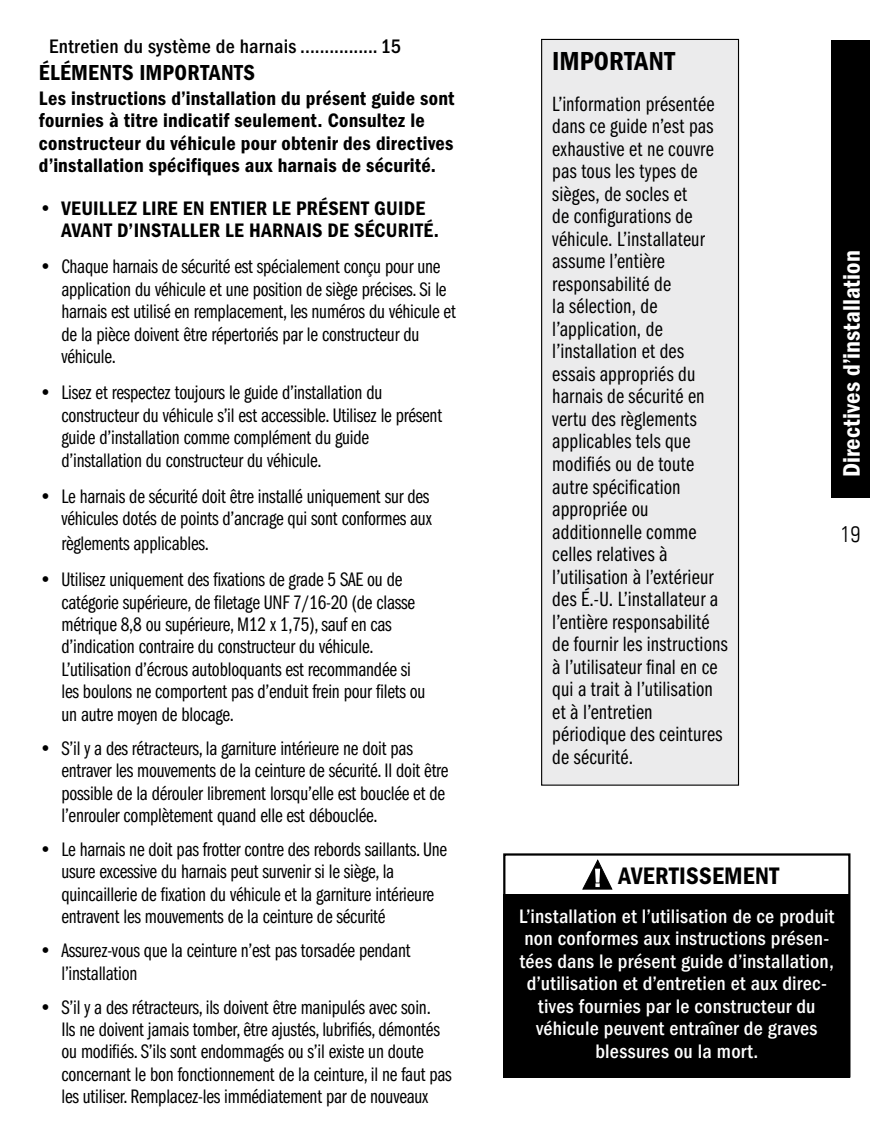
<style>
.page{position:relative;width:891px;height:1134px;background:#fff}
.page>*{position:absolute;margin:0;border:0;box-sizing:border-box;transform-origin:0 0}
.t1{font:600 condensed 27px "Franklin Gothic";letter-spacing:.005em;color:#000}
.t2{font:600 condensed 24.75px "Franklin Gothic";letter-spacing:.005em;color:#fff}
.t3{font:600 condensed 24.75px "Franklin Gothic";letter-spacing:.015em;color:#000}
.t4{font:600 condensed 22.5px "Franklin Gothic";letter-spacing:.02em;color:#000}
.t5{font:300 condensed 22.5px "Univers LT";color:#000}
.t6{font:21.38px/22.5px "ITC Franklin Gothic Std Bk Cp";letter-spacing:.01em;color:#000}
.t7{font:20.25px/22.5px "ITC Franklin Gothic Std Bk Cp";letter-spacing:-.01em;color:#000}
.t8{font:600 condensed 20.25px/22.5px "Franklin Gothic";letter-spacing:.01em;color:#000}
.t9{font:500 condensed 20.25px/22.5px "ITC Franklin Gothic Std";letter-spacing:.015em;color:#fff;text-align:center}
.t10{font:500 condensed 20.25px "ITC Franklin Gothic Std";letter-spacing:.015em;color:#000}
.s1{font-weight:800;font-stretch:normal}
.s2{font-family:"Franklin Gothic";font-weight:800}
.s3{font-family:"Franklin Gothic";font-weight:500}
</style>
<div class="page">
<div style="left:831px;top:40px;width:39px;height:458px;background:#000"></div>
<div style="left:542px;top:39px;width:197px;height:746px;background:#ebebec"></div>
<div style="left:541px;top:39px;width:198px;height:747px;border:1px solid #000"></div>
<div style="left:503px;top:894px;width:347px;height:184px;background:#000"></div>
<div style="left:503px;top:853px;width:347px;height:225px;border:2px solid #000"></div>
<svg style="left:582px;top:859px;width:31px;height:31px"></svg>
<p class="t10" style="left:49px;top:35px;width:354px">Entretien du système de harnais ................ 15</p>
<p class="t4" style="left:39px;top:59px;width:218px">ÉLÉMENTS IMPORTANTS</p>
<p class="t8" style="left:39px;top:87px;width:417px">Les instructions d’installation du présent guide sont fournies à titre indicatif seulement. Consultez le constructeur du véhicule pour obtenir des directives d’installation spécifiques aux harnais de sécurité.</p>
<p class="t8" style="left:61px;top:197px;width:379px;text-indent:-22px"><span class="s1">•</span> VEUILLEZ LIRE EN ENTIER LE PRÉSENT GUIDE<br>AVANT D’INSTALLER LE HARNAIS DE SÉCURITÉ.</p>
<p class="t7" style="left:61px;top:256px;width:396px;text-indent:-22px"><span class="s2">•</span> Chaque harnais de sécurité est spécialement conçu pour une application du véhicule et une position de siège précises. Si le harnais est utilisé en remplacement, les numéros du véhicule et de la pièce doivent être répertoriés par le constructeur du véhicule.</p>
<p class="t7" style="left:61px;top:382px;width:382px;text-indent:-22px"><span class="s2">•</span> Lisez et respectez toujours le guide d’installation du constructeur du véhicule s’il est accessible. Utilisez le présent guide d’installation comme complément du guide d’installation du constructeur du véhicule.</p>
<p class="t7" style="left:39px;top:485px;width:394px;text-align:right"><span class="s2">•</span> Le harnais de sécurité doit être installé uniquement sur des véhicules dotés de points d’ancrage qui sont conformes aux</p>
<p class="t7" style="left:61px;top:532px;width:149px">règlements applicables.</p>
<p class="t7" style="left:61px;top:568px;width:366px;text-indent:-22px"><span class="s3">•</span> Utilisez uniquement des fixations de grade 5 SAE ou de catégorie supérieure, de filetage UNF 7/16-20 (de classe métrique 8,8 ou supérieure, M12 x 1,75), sauf en cas d’indication contraire du constructeur du véhicule.<br>L’utilisation d’écrous autobloquants est recommandée si les boulons ne comportent pas d’enduit frein pour filets ou un autre moyen de blocage.</p>
<p class="t7" style="left:61px;top:737px;width:389px;text-indent:-22px"><span class="s2">•</span> S’il y a des rétracteurs, la garniture intérieure ne doit pas entraver les mouvements de la ceinture de sécurité. Il doit être possible de la dérouler librement lorsqu’elle est bouclée et de l’enrouler complètement quand elle est débouclée.</p>
<p class="t7" style="left:61px;top:838px;width:387px;text-indent:-22px"><span class="s2">•</span> Le harnais ne doit pas frotter contre des rebords saillants. Une usure excessive du harnais peut survenir si le siège, la quincaillerie de fixation du véhicule et la garniture intérieure entravent les mouvements de la ceinture de sécurité</p>
<p class="t7" style="left:61px;top:940px;width:351px;text-indent:-22px"><span class="s2">•</span> Assurez-vous que la ceinture n’est pas torsadée pendant l’installation</p>
<p class="t7" style="left:61px;top:996px;width:392px;text-indent:-22px"><span class="s2">•</span> S’il y a des rétracteurs, ils doivent être manipulés avec soin.<br>Ils ne doivent jamais tomber, être ajustés, lubrifiés, démontés ou modifiés. S’ils sont endommagés ou s’il existe un doute concernant le bon fonctionnement de la ceinture, il ne faut pas les utiliser. Remplacez-les immédiatement par de nouveaux</p>
<h1 class="t1" style="left:552px;top:46px;width:124px">IMPORTANT</h1>
<p class="t6" style="left:552px;top:93px;width:177px">L’information présentée dans ce guide n’est pas exhaustive et ne couvre pas tous les types de sièges, de socles et<br>de configurations de véhicule. L’installateur assume l’entière responsabilité de<br>la sélection, de l’application, de l’installation et des essais appropriés du harnais de sécurité en vertu des règlements applicables tels que modifiés ou de toute autre spécification appropriée ou additionnelle comme celles relatives à l’utilisation à l’extérieur des É.-U. L’installateur a l’entière responsabilité de fournir les instructions à l’utilisateur final en ce qui a trait à l’utilisation et à l’entretien périodique des ceintures de sécurité.</p>
<p class="t2" style="left:837px;top:477px;width:228px;rotate:-90deg">Directives d’installation</p>
<p class="t5" style="left:841px;top:521px;width:21px">19</p>
<p class="t3" style="left:619px;top:862px;width:162px">AVERTISSEMENT</p>
<p class="t9" style="left:519px;top:905px;width:317px">L’installation et l’utilisation de ce produit non conformes aux instructions présen&shy;tées dans le présent guide d’installation, d’utilisation et d’entretien et aux direc&shy;tives fournies par le constructeur du véhicule peuvent entraîner de graves blessures ou la mort.</p>
</div>
